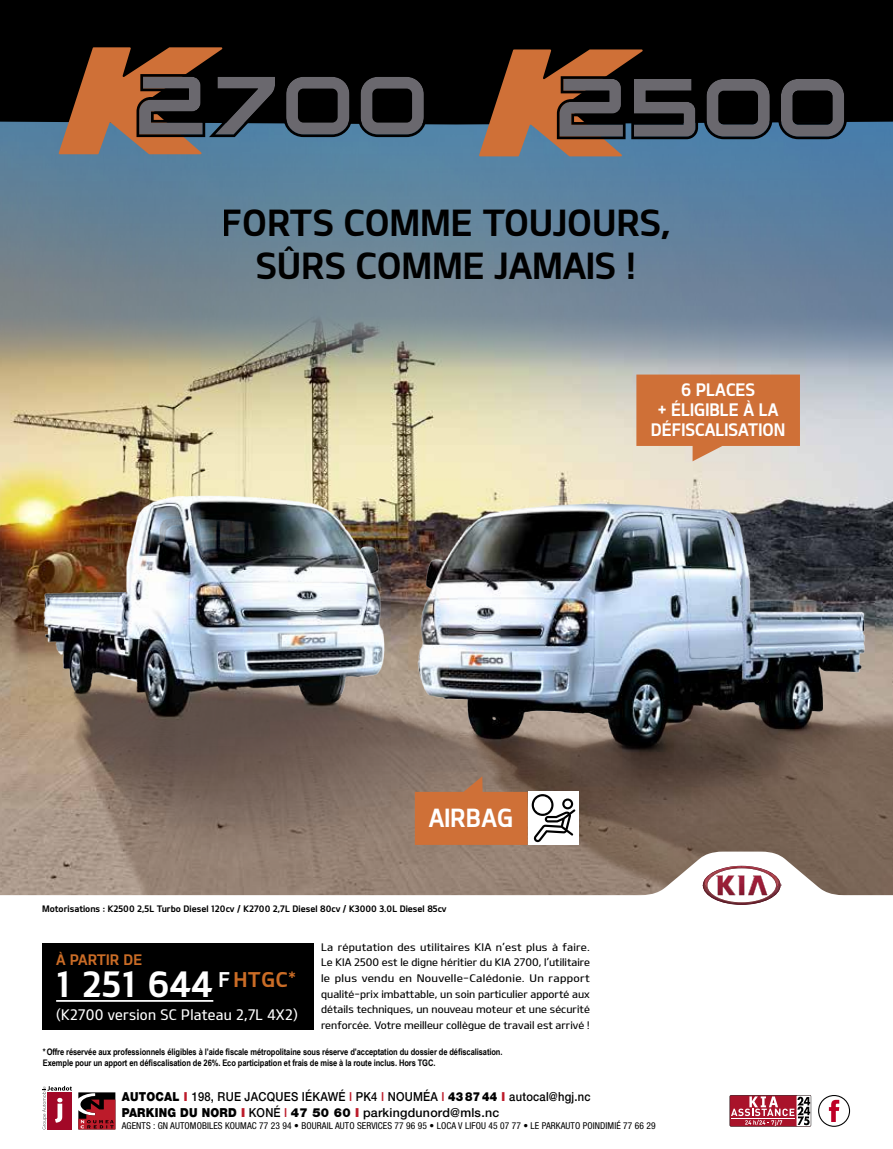
<style>
.page{position:relative;width:893px;height:1149px;background:#fff}
.page>*{position:absolute;margin:0;border:0;box-sizing:border-box;transform-origin:0 0}
.t1{font:36.3px/43.5px "KIAOTFB";letter-spacing:-.005em;color:#000;text-align:center}
.t2{font:35.1px "KIAOTFB";letter-spacing:.02em;color:#fff}
.t3{font:25.2px "KIAOTFB";color:#fff;scale:.95 1}
.t4{font:17.4px/20.1px "KIAOTFB";color:#fff;text-align:center;scale:.95 1}
.t5{font:14.7px "KIAOTFM";letter-spacing:.02em;color:#fff;scale:.94 1}
.t6{font:14.7px "KIAOTFB";color:#ca6c26}
.t7{font:500 12.45px/16px "Helvetica Neue LT Std";letter-spacing:.02em;color:#000;scale:.9 1}
.t8{font:10.5px/15.6px "KIAOTFM";letter-spacing:.005em;color:#000;text-align:justify}
.t9{font:condensed 9.45px "Helvetica Neue LT Std";letter-spacing:.01em;color:#000}
.t10{font:700 9px/10.5px "Arial Narrow";letter-spacing:-.01em;color:#000}
.t11{font:9px "KIAOTFB";color:#000}
.s1{font-weight:900}
.s2{font-weight:900;color:#bc1b2a}
.s3{color:#bc1b2a}
</style>
<div class="page">
<img style="left:0;top:371px;width:893px;height:109px">
<img style="left:0;top:282px;width:893px;height:89px">
<svg style="left:0;top:124px;width:893px;height:158px;background:#60829c"></svg>
<div style="left:0;top:0;width:893px;height:124px;background:#000"></div>
<img style="left:0;top:480px;width:382px;height:371px">
<img style="left:382px;top:477px;width:511px;height:374px">
<svg style="left:0;top:851px;width:893px;height:54px"></svg>
<svg style="left:703px;top:865px;width:77px;height:39px"></svg>
<div style="left:528px;top:791px;width:50px;height:53px;background:#fff"></div>
<svg style="left:415px;top:776px;width:160px;height:68px"></svg>
<svg style="left:636px;top:374px;width:164px;height:87px;background:#d28251"></svg>
<div style="left:47px;top:1091px;width:25px;height:38px;background:#a20827"></div>
<svg style="left:42px;top:1085px;width:30px;height:43px"></svg>
<svg style="left:78px;top:1092px;width:37px;height:37px"></svg>
<div style="left:818px;top:1094px;width:32px;height:32px;border:1px solid #000;border-radius:50%"></div>
<svg style="left:829px;top:1099px;width:10px;height:22px"></svg>
<svg style="left:730px;top:1095px;width:81px;height:31px;background:#b35664"></svg>
<svg style="left:358px;top:74px;width:69px;height:63px;background:#34353a"></svg>
<svg style="left:59px;top:47px;width:293px;height:107px;background:#55433a"></svg>
<svg style="left:479px;top:49px;width:219px;height:107px;background:#65493a"></svg>
<svg style="left:704px;top:76px;width:68px;height:63px;background:#35363a"></svg>
<svg style="left:778px;top:76px;width:69px;height:63px;background:#34353a"></svg>
<div style="left:42px;top:942px;width:272px;height:86px;background:#000"></div>
<hr style="left:56px;top:999px;width:157px;height:2px;background:#fff">
<h1 class="t1" style="left:222px;top:199px;width:450px">FORTS COMME TOUJOURS,<br>SÛRS COMME JAMAIS !</h1>
<h3 class="t4" style="left:651px;top:379px;width:143px">6 PLACES<br>+ ÉLIGIBLE À LA<br>DÉFISCALISATION</h3>
<h3 class="t3" style="left:429px;top:801px;width:90px">AIRBAG</h3>
<p class="t11" style="left:42px;top:903px;width:406px">Motorisations : K2500 2,5L Turbo Diesel 120cv / K2700 2,7L Diesel 80cv / K3000 3.0L Diesel 85cv</p>
<h3 class="t6" style="left:56px;top:950px;width:87px">À PARTIR DE</h3>
<h2 class="t2" style="left:56px;top:961px;width:241px">1 251 644 <sup>F</sup><sup>HTGC</sup><sup>*</sup></h2>
<h3 class="t5" style="left:56px;top:1004px;width:259px">(K2700 version SC Plateau 2,7L 4X2)</h3>
<p class="t8" style="left:321px;top:938px;width:270px">La réputation des utilitaires KIA n’est plus à faire.<br>Le KIA 2500 est le digne héritier du KIA 2700, l’utilitaire le plus vendu en Nouvelle-Calédonie. Un rapport qualité-prix imbattable, un soin particulier apporté aux détails techniques, un nouveau moteur et une sécurité renforcée. Votre meilleur collègue de travail est arrivé !</p>
<p class="t10" style="left:43px;top:1046px;width:461px">* Offre réservée aux professionnels éligibles à l’aide fiscale métropolitaine sous réserve d’acceptation du dossier de défiscalisation.<br>Exemple pour un apport en défiscalisation de 26%. Eco participation et frais de mise à la route inclus. Hors TGC.</p>
<p class="t7" style="left:122px;top:1088px;width:523px"><span class="s1">AUTOCAL</span> <span class="s2">I</span> 198, RUE JACQUES IÉKAWÉ <span class="s3">I</span> PK4 <span class="s3">I</span> NOUMÉA <span class="s3">I</span> <span class="s1">438744</span> <span class="s2">I</span> autocal@hgj.nc<br><span class="s1">PARKING DU NORD</span> <span class="s2">I</span> KONÉ <span class="s3">I</span> <span class="s1">47 50 60</span> <span class="s2">I</span> parkingdunord@mls.nc</p>
<p class="t9" style="left:122px;top:1120px;width:535px">AGENTS : GN AUTOMOBILES KOUMAC 77 23 94 • BOURAIL AUTO SERVICES 77 96 95 • LOCA V LIFOU 45 07 77 • LE PARKAUTO POINDIMIÉ 77 66 29</p>
</div>
